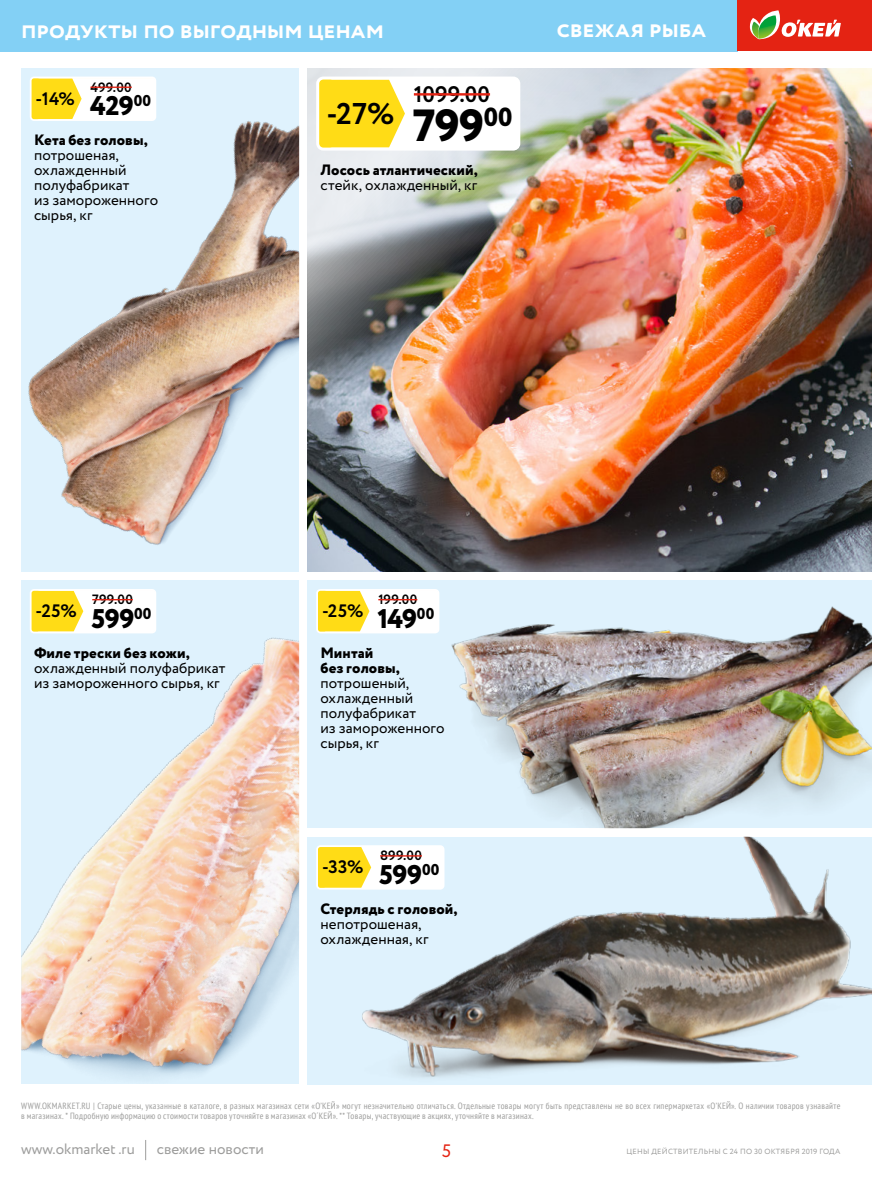
<style>
.page{position:relative;width:872px;height:1178px;background:#fff}
.page>*{position:absolute;margin:0;border:0;box-sizing:border-box;transform-origin:0 0}
.t1{font:800 45px "Circe";color:#000}
.t2{font:700 30px "Circe";color:#000}
.t3{font:800 27px "Circe";letter-spacing:-.02em;color:#000}
.t4{font:700 24px "Circe";color:#fff}
.t5{font:700 22.5px "Circe";color:#000}
.t6{font:700 18px "Circe";letter-spacing:-.05em;color:#000}
.t7{font:18px "Circe";color:#e42313}
.t8{font:15px/15px "Circe";letter-spacing:.005em;color:#000}
.t9{font:800 15px/15px "Circe";letter-spacing:.005em;color:#000}
.t10{font:15px "Circe";color:#9d9d9c}
.t11{font:700 13.5px "Circe";color:#000}
.t12{font:condensed 9px/10.5px "PT Sans";letter-spacing:.03em;color:#9d9d9c}
.t13{font:7.5px "Circe";letter-spacing:.03em;color:#9d9d9c}
</style>
<div class="page">
<img style="left:308px;top:68px;width:564px;height:504px">
<svg style="left:307px;top:68px;width:281px;height:108px"></svg>
<svg style="left:322px;top:81px;width:83px;height:66px"></svg>
<hr style="left:414px;top:93px;width:76px;height:3px;background:#e42313">
<div style="left:316px;top:77px;width:204px;height:74px;border:3px solid #fff;border-radius:6px"></div>
<img style="left:21px;top:580px;width:278px;height:504px">
<svg style="left:21px;top:580px;width:205px;height:74px;fill:#dff2fd"></svg>
<svg style="left:33px;top:592px;width:50px;height:38px"></svg>
<hr style="left:92px;top:599px;width:41px;height:1px;background:#e42313">
<div style="left:30px;top:589px;width:126px;height:44px;border:2px solid #fff;border-radius:3px"></div>
<img style="left:21px;top:68px;width:278px;height:504px">
<svg style="left:21px;top:68px;width:205px;height:73px;fill:#dff2fd"></svg>
<svg style="left:33px;top:80px;width:49px;height:38px"></svg>
<hr style="left:90px;top:87px;width:42px;height:1px;background:#e42313">
<div style="left:30px;top:77px;width:126px;height:44px;border:2px solid #fff;border-radius:3px"></div>
<div style="left:308px;top:837px;width:564px;height:247px;background:#dff2fd"></div>
<img style="left:362px;top:837px;width:510px;height:241px">
<svg style="left:307px;top:837px;width:207px;height:73px"></svg>
<svg style="left:319px;top:848px;width:52px;height:38px"></svg>
<hr style="left:380px;top:855px;width:42px;height:1px;background:#e42313">
<div style="left:316px;top:845px;width:128px;height:44px;border:2px solid #fff;border-radius:3px"></div>
<div style="left:308px;top:580px;width:564px;height:248px;background:#dff2fd"></div>
<img style="left:454px;top:606px;width:418px;height:222px">
<svg style="left:307px;top:580px;width:203px;height:74px"></svg>
<svg style="left:319px;top:592px;width:50px;height:38px"></svg>
<hr style="left:378px;top:599px;width:39px;height:1px;background:#e42313">
<div style="left:316px;top:589px;width:123px;height:44px;border:2px solid #fff;border-radius:3px"></div>
<svg style="left:145px;top:1140px;width:1px;height:20px"></svg>
<div style="left:0;top:0;width:737px;height:51px;background:#83d0f5"></div>
<div style="left:737px;top:0;width:135px;height:51px;background:#e42313"></div>
<svg style="left:750px;top:10px;width:91px;height:29px"></svg>
<h3 class="t4" style="left:21px;top:13px;width:364px">продукты по выгодным ценам</h3>
<h3 class="t4" style="left:557px;top:13px;width:151px">свежая рыба</h3>
<h3 class="t4" style="left:608px;top:13px;width:99px">пекарня</h3>
<h3 class="t6" style="left:36px;top:87px;width:41px">-14%</h3>
<h3 class="t11" style="left:90px;top:78px;width:43px">499.00</h3>
<h3 class="t3" style="left:90px;top:88px;width:62px">429<sup>00</sup></h3>
<h3 class="t9" style="left:34px;top:134px;width:115px">Кета без головы,</h3>
<h3 class="t8" style="left:34px;top:148px;width:126px">потрошеная, охлажденный полуфабрикат<br>из замороженного сырья, кг</h3>
<h2 class="t2" style="left:326px;top:93px;width:70px">-27%</h2>
<h3 class="t5" style="left:414px;top:79px;width:78px">1099.00</h3>
<h1 class="t1" style="left:413px;top:95px;width:101px">799<sup>00</sup></h1>
<h3 class="t9" style="left:320px;top:163px;width:159px">Лосось атлантический,</h3>
<h3 class="t8" style="left:320px;top:178px;width:158px">стейк, охлажденный, кг</h3>
<h3 class="t6" style="left:36px;top:599px;width:43px">-25%</h3>
<h3 class="t11" style="left:92px;top:590px;width:42px">799.00</h3>
<h3 class="t3" style="left:91px;top:600px;width:62px">599<sup>00</sup></h3>
<h3 class="t6" style="left:322px;top:599px;width:43px">-25%</h3>
<h3 class="t11" style="left:378px;top:590px;width:40px">199.00</h3>
<h3 class="t3" style="left:377px;top:600px;width:58px">149<sup>00</sup></h3>
<h3 class="t9" style="left:34px;top:646px;width:157px">Филе трески без кожи,</h3>
<h3 class="t8" style="left:34px;top:661px;width:193px">охлажденный полуфабрикат из замороженного сырья, кг</h3>
<h3 class="t9" style="left:320px;top:646px;width:81px">Минтай без головы,</h3>
<h3 class="t8" style="left:320px;top:676px;width:126px">потрошеный, охлажденный полуфабрикат<br>из замороженного сырья, кг</h3>
<h3 class="t6" style="left:322px;top:855px;width:43px">-33%</h3>
<h3 class="t11" style="left:380px;top:847px;width:43px">899.00</h3>
<h3 class="t3" style="left:379px;top:856px;width:62px">599<sup>00</sup></h3>
<h3 class="t9" style="left:320px;top:902px;width:139px">Стерлядь с головой,</h3>
<h3 class="t8" style="left:320px;top:917px;width:110px">непотрошеная, охлажденная, кг</h3>
<p class="t12" style="left:21px;top:1100px;width:820px">WWW.OKMARKET.RU | Старые цены, указанные в каталоге, в разных магазинах сети «О’КЕЙ» могут незначительно отличаться. Отдельные товары могут быть представлены не во всех гипермаркетах «О’КЕЙ». О наличии товаров узнавайте в магазинах. * Подробную информацию о стоимости товаров уточняйте в магазинах «О´КЕЙ». ** Товары, участвующие в акциях, уточняйте в магазинах.</p>
<h3 class="t10" style="left:21px;top:1139px;width:115px">www.okmarket .ru</h3>
<h3 class="t10" style="left:157px;top:1139px;width:109px">свежие новости</h3>
<h3 class="t7" style="left:442px;top:1139px;width:11px">5</h3>
<p class="t13" style="left:626px;top:1147px;width:215px">ЦЕНЫ ДЕЙСТВИТЕЛЬНЫ с 24 по 30 октября 2019 ГОДА</p>
</div>
